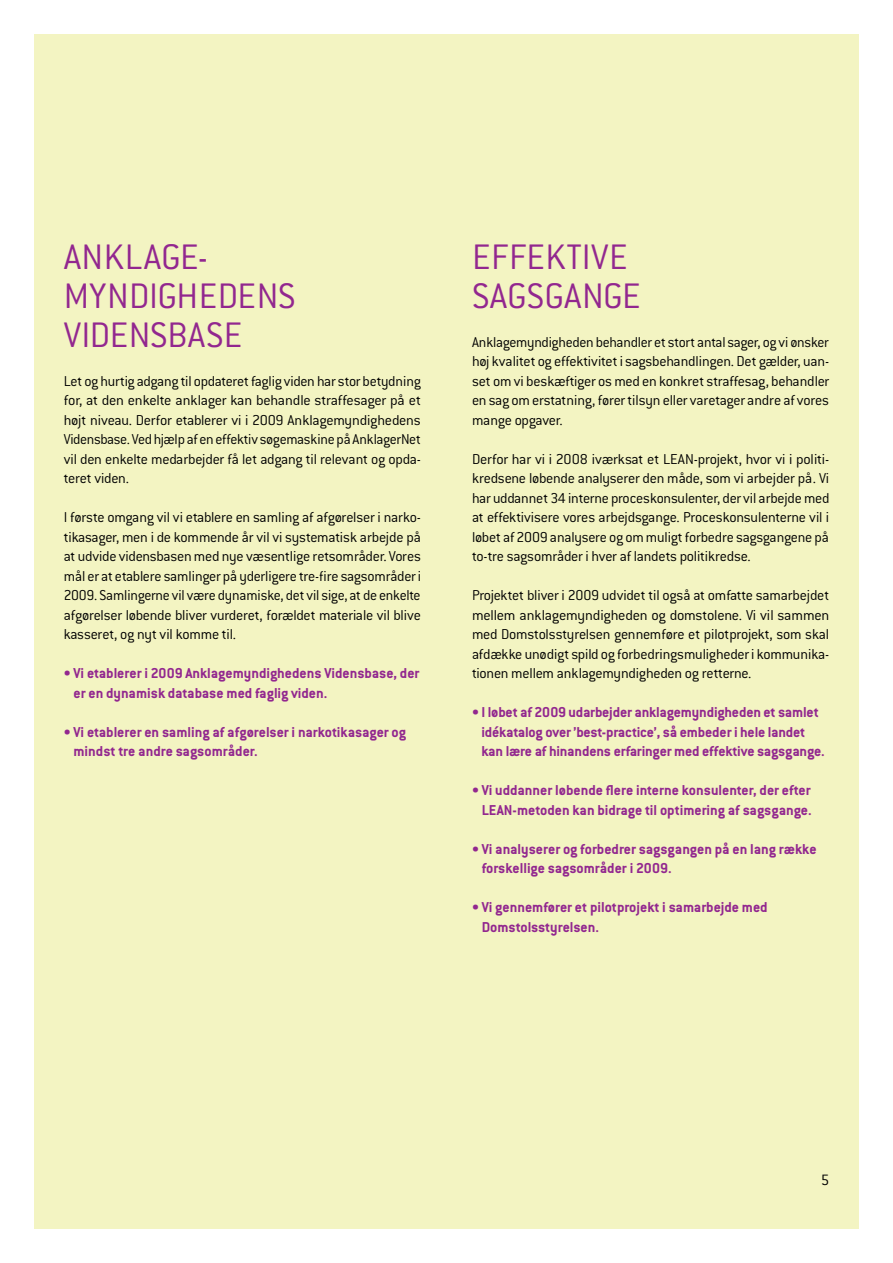
<style>
.page{position:relative;width:893px;height:1263px;background:#fff}
.page>*{position:absolute;margin:0;border:0;box-sizing:border-box;transform-origin:0 0}
.t1{font:300 39px/39px "Conduit ITC";letter-spacing:.01em;color:#92278f}
.t2{font:300 16.5px "Conduit ITC";color:#000}
.t3{font:300 15.75px/19.5px "Conduit ITC";letter-spacing:-.015em;color:#000;text-align:justify}
.t4{font:700 15.75px/19.5px "Conduit ITC";color:#92278f}
</style>
<div class="page">
<div style="left:34px;top:34px;width:825px;height:1195px;background:#f3f4c2"></div>
<h1 class="t1" style="left:64px;top:237px;width:233px">ANKLAGE-<br>MYNDIGHEDENS<br>VIDENSBASE</h1>
<p class="t3" style="left:64px;top:371px;width:359px">Let og hurtig adgang til opdateret faglig viden har stor betydning for, at den enkelte anklager kan behandle straffesager på et højt niveau. Derfor etablerer vi i 2009 Anklagemyndighedens Vidensbase. Ved hjælp af en effektiv søgemaskine på AnklagerNet vil den enkelte medarbejder få let adgang til relevant og opda&shy;teret viden.</p>
<p class="t3" style="left:64px;top:507px;width:359px">I første omgang vil vi etablere en samling af afgørelser i narko&shy;tikasager, men i de kommende år vil vi systematisk arbejde på at udvide vidensbasen med nye væsentlige retsområder. Vores mål er at etablere samlinger på yderligere tre-fire sagsområder i 2009. Samlingerne vil være dynamiske, det vil sige, at de enkelte afgørelser løbende bliver vurderet, forældet materiale vil blive kasseret, og nyt vil komme til.</p>
<p class="t4" style="left:73px;top:663px;width:348px;text-indent:-10px">• Vi etablerer i 2009 Anklagemyndighedens Vidensbase, der er en dynamisk database med faglig viden.</p>
<p class="t4" style="left:73px;top:722px;width:334px;text-indent:-10px">• Vi etablerer en samling af afgørelser i narkotikasager og mindst tre andre sagsområder.</p>
<h1 class="t1" style="left:472px;top:237px;width:170px">EFFEKTIVE<br>SAGSGANGE</h1>
<p class="t3" style="left:472px;top:332px;width:359px">Anklagemyndigheden behandler et stort antal sager, og vi ønsker høj kvalitet og effektivitet i sagsbehandlingen. Det gælder, uan&shy;set om vi beskæftiger os med en konkret straffesag, behandler en sag om erstatning, fører tilsyn eller varetager andre af vores mange opgaver.</p>
<p class="t3" style="left:472px;top:449px;width:359px">Derfor har vi i 2008 iværksat et LEAN-projekt, hvor vi i politi&shy;kredsene løbende analyserer den måde, som vi arbejder på. Vi har uddannet 34 interne proceskonsulenter, der vil arbejde med at effektivisere vores arbejdsgange. Proceskonsulenterne vil i løbet af 2009 analysere og om muligt forbedre sagsgangene på to-tre sagsområder i hver af landets politikredse.</p>
<p class="t3" style="left:472px;top:585px;width:359px">Projektet bliver i 2009 udvidet til også at omfatte samarbejdet mellem anklagemyndigheden og domstolene. Vi vil sammen med Domstolsstyrelsen gennemføre et pilotprojekt, som skal afdække unødigt spild og forbedringsmuligheder i kommunika&shy;tionen mellem anklagemyndigheden og retterne.</p>
<p class="t4" style="left:481px;top:702px;width:345px;text-indent:-9px">• I løbet af 2009 udarbejder anklagemyndigheden et samlet idékatalog over ’best-practice’, så embeder i hele landet kan lære af hinandens erfaringer med effektive sagsgange.</p>
<p class="t4" style="left:472px;top:780px;width:341px;text-align:right">• Vi uddanner løbende flere interne konsulenter, der efter<br>LEAN-metoden kan bidrage til optimering af sagsgange.</p>
<p class="t4" style="left:482px;top:839px;width:336px;text-indent:-10px">• Vi analyserer og forbedrer sagsgangen på en lang række forskellige sagsområder i 2009.</p>
<p class="t4" style="left:482px;top:897px;width:288px;text-indent:-10px">• Vi gennemfører et pilotprojekt i samarbejde med<br>Domstolsstyrelsen.</p>
<p class="t2" style="left:821px;top:1171px;width:10px">5</p>
</div>
